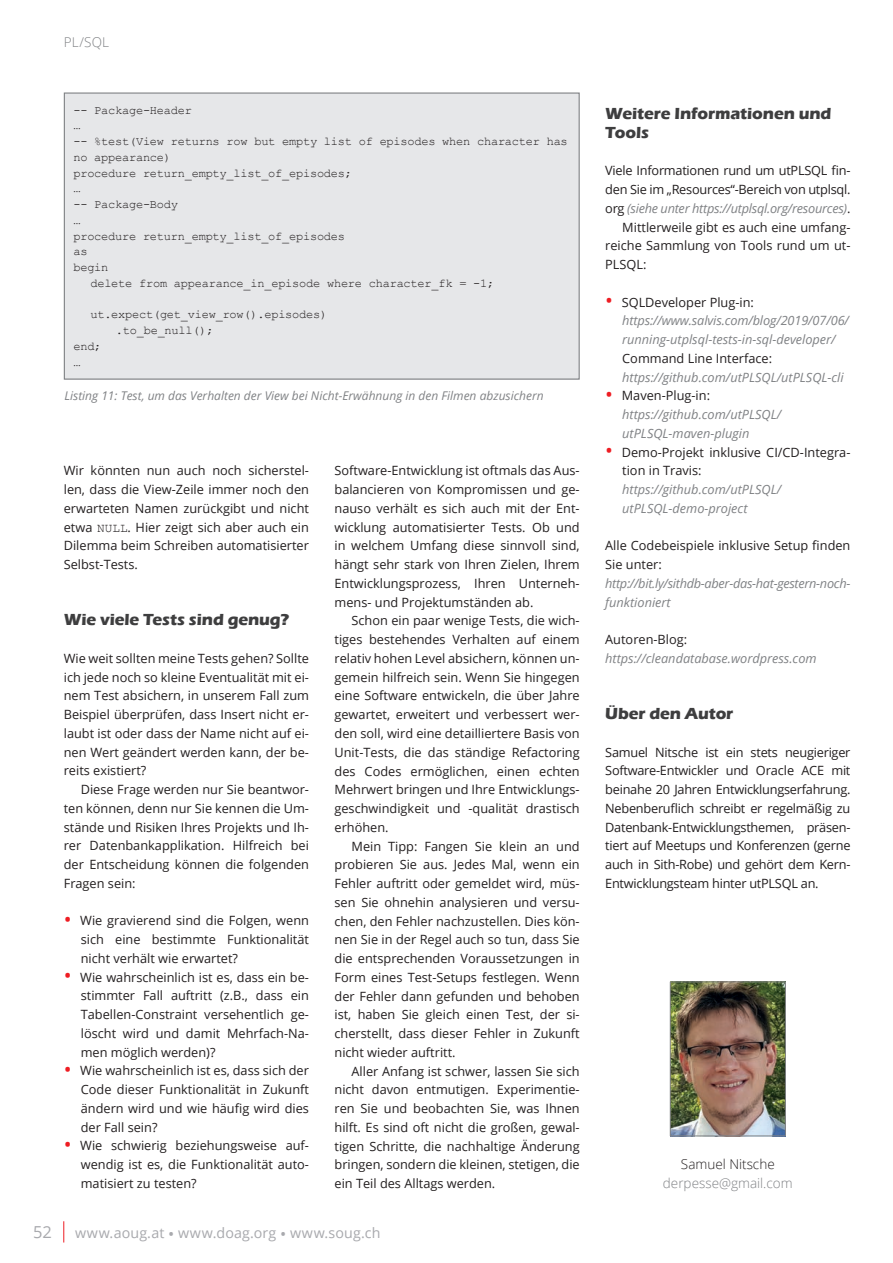
<style>
.page{position:relative;width:893px;height:1263px;background:#fff}
.page>*{position:absolute;margin:0;border:0;box-sizing:border-box;transform-origin:0 0}
.t1{font:700 16.5px/18.8px "Eras ITC";letter-spacing:-.005em;color:#3e3e3f}
.t2{font:16.5px "Open Sans";color:#a8a9ad}
.t3{font:14.25px "Open Sans";letter-spacing:.01em;color:#a8a9ad}
.t4{font:300 13.5px "Open Sans";color:#808285}
.t5{font:300 13.5px "Open Sans";color:#231f20}
.t6{font:12.75px/18.8px "Open Sans";color:#231f20;text-align:justify}
.t7{font:italic 12.75px/18.8px "Open Sans";color:#808285}
.t8{font:12.75px "Open Sans";letter-spacing:-.02em;color:#231f20}
.t9{font:italic 12.75px/18.8px "Open Sans";letter-spacing:-.025em;color:#808285}
.t10{font:italic 12.75px "Open Sans";letter-spacing:-.02em;color:#808285}
.t11{font:12px "Courier New";letter-spacing:-.02em;color:#231f20}
.t12{font:italic 12px "Open Sans";color:#808285}
.s1{font-family:"Courier New"}
.s2{font-size:21px;color:#ee1d23}
.s3{font-size:16.5px}
.s4{font-style:normal;color:#231f20}
.s5{font-style:normal;font-size:21px;color:#ee1d23}
</style>
<div class="page">
<svg style="left:63px;top:1221px;width:1px;height:21px"></svg>
<div style="left:64px;top:93px;width:515px;height:286px;background:#e6e7e9"></div>
<div style="left:64px;top:92px;width:516px;height:288px;border:1px solid #808285"></div>
<img style="left:672px;top:984px;width:112px;height:150px">
<div style="left:670px;top:982px;width:116px;height:154px;border:1px solid #808285"></div>
<p class="t4" style="left:64px;top:33px;width:47px">PL/SQL</p>
<p class="t11" style="left:73px;top:103px;width:120px">-- Package-Header</p>
<p class="t11" style="left:73px;top:118px;width:9px">…</p>
<p class="t11" style="left:73px;top:134px;width:496px">-- %test(View returns row but empty list of episodes when character has</p>
<p class="t11" style="left:73px;top:150px;width:99px">no appearance)</p>
<p class="t11" style="left:73px;top:166px;width:280px">procedure return_empty_list_of_episodes;</p>
<p class="t11" style="left:73px;top:181px;width:9px">…</p>
<p class="t11" style="left:73px;top:197px;width:106px">-- Package-Body</p>
<p class="t11" style="left:73px;top:213px;width:9px">…</p>
<p class="t11" style="left:73px;top:229px;width:273px">procedure return_empty_list_of_episodes</p>
<p class="t11" style="left:73px;top:244px;width:16px">as</p>
<p class="t11" style="left:73px;top:260px;width:37px">begin</p>
<p class="t11" style="left:90px;top:276px;width:405px">delete from appearance_in_episode where character_fk = -1;</p>
<p class="t11" style="left:90px;top:307px;width:238px">ut.expect(get_view_row().episodes)</p>
<p class="t11" style="left:116px;top:323px;width:99px">.to_be_null();</p>
<p class="t11" style="left:73px;top:339px;width:30px">end;</p>
<p class="t11" style="left:73px;top:354px;width:9px">…</p>
<p class="t12" style="left:64px;top:388px;width:481px">Listing 11: Test, um das Verhalten der View bei Nicht-Erwähnung in den Filmen abzusichern</p>
<p class="t6" style="left:64px;top:461px;width:247px">Wir könnten nun auch noch sicherstel&shy;len, dass die View-Zeile immer noch den erwarteten Namen zurückgibt und nicht etwa <span class="s1">NULL</span>. Hier zeigt sich aber auch ein Dilemma beim Schreiben automatisierter Selbst-Tests.</p>
<p class="t1" style="left:64px;top:611px;width:227px">Wie viele Tests sind genug?</p>
<p class="t6" style="left:64px;top:648px;width:247px">Wie weit sollten meine Tests gehen? Sollte ich jede noch so kleine Eventualität mit ei&shy;nem Test absichern, in unserem Fall zum Beispiel überprüfen, dass Insert nicht er&shy;laubt ist oder dass der Name nicht auf ei&shy;nen Wert geändert werden kann, der be&shy;reits existiert?</p>
<p class="t6" style="left:64px;top:780px;width:247px;text-indent:17px">Diese Frage werden nur Sie beantwor&shy;ten können, denn nur Sie kennen die Um&shy;stände und Risiken Ihres Projekts und Ih&shy;rer Datenbankapplikation. Hilfreich bei der Entscheidung können die folgenden Fragen sein:</p>
<p class="t6" style="left:81px;top:911px;width:230px;text-indent:-17px"><span class="s2">•</span> Wie gravierend sind die Folgen, wenn sich eine bestimmte Funktionalität nicht verhält wie erwartet?</p>
<p class="t6" style="left:81px;top:967px;width:230px;text-indent:-17px"><span class="s2">•</span> Wie wahrscheinlich ist es, dass ein be&shy;stimmter Fall auftritt (z.B., dass ein Tabellen-Constraint versehentlich ge&shy;löscht wird und damit Mehrfach-Na&shy;men möglich werden)?</p>
<p class="t6" style="left:81px;top:1061px;width:230px;text-indent:-17px"><span class="s2">•</span> Wie wahrscheinlich ist es, dass sich der Code dieser Funktionalität in Zukunft ändern wird und wie häufig wird dies der Fall sein?</p>
<p class="t6" style="left:81px;top:1136px;width:230px;text-indent:-17px"><span class="s2">•</span> Wie schwierig beziehungsweise auf&shy;wendig ist es, die Funktionalität auto&shy;matisiert zu testen?</p>
<p class="t6" style="left:334px;top:461px;width:247px">Software-Entwicklung ist oftmals das Aus&shy;balancieren von Kompromissen und ge&shy;nauso verhält es sich auch mit der Ent&shy;wicklung automatisierter Tests. Ob und in welchem Umfang diese sinnvoll sind, hängt sehr stark von Ihren Zielen, Ihrem Entwicklungsprozess, Ihren Unterneh&shy;mens- und Projektumständen ab.</p>
<p class="t6" style="left:334px;top:611px;width:247px;text-indent:17px">Schon ein paar wenige Tests, die wich&shy;tiges bestehendes Verhalten auf einem relativ hohen Level absichern, können un&shy;gemein hilfreich sein. Wenn Sie hingegen eine Software entwickeln, die über Jahre gewartet, erweitert und verbessert wer&shy;den soll, wird eine detailliertere Basis von Unit-Tests, die das ständige Refactoring des Codes ermöglichen, einen echten Mehrwert bringen und Ihre Entwicklungs&shy;geschwindigkeit und -qualität drastisch erhöhen.</p>
<p class="t6" style="left:334px;top:836px;width:247px;text-indent:17px">Mein Tipp: Fangen Sie klein an und probieren Sie aus. Jedes Mal, wenn ein Fehler auftritt oder gemeldet wird, müs&shy;sen Sie ohnehin analysieren und versu&shy;chen, den Fehler nachzustellen. Dies kön&shy;nen Sie in der Regel auch so tun, dass Sie die entsprechenden Voraussetzungen in Form eines Test-Setups festlegen. Wenn der Fehler dann gefunden und behoben ist, haben Sie gleich einen Test, der si&shy;cherstellt, dass dieser Fehler in Zukunft nicht wieder auftritt.</p>
<p class="t6" style="left:334px;top:1061px;width:247px;text-indent:17px">Aller Anfang ist schwer, lassen Sie sich nicht davon entmutigen. Experimentie&shy;ren Sie und beobachten Sie, was Ihnen hilft. Es sind oft nicht die großen, gewal&shy;tigen Schritte, die nachhaltige Änderung bringen, sondern die kleinen, stetigen, die ein Teil des Alltags werden.</p>
<p class="t2" style="left:33px;top:1221px;width:20px">52</p>
<p class="t3" style="left:75px;top:1223px;width:307px">www.aoug.at <span class="s3">•</span> www.doag.org <span class="s3">•</span> www.soug.ch</p>
<p class="t1" style="left:605px;top:104px;width:228px">Weitere Informationen und<br>Tools</p>
<p class="t8" style="left:605px;top:162px;width:247px">Viele Informationen rund um utPLSQL fin-</p>
<p class="t8" style="left:605px;top:181px;width:247px">den Sie im „Resources“-Bereich von utplsql.</p>
<p class="t10" style="left:605px;top:199px;width:247px"><span class="s4">org</span> (siehe unter https://utplsql.org/resources)<span class="s4">.</span></p>
<p class="t6" style="left:622px;top:217px;width:230px">Mittlerweile gibt es auch eine umfang-</p>
<p class="t6" style="left:605px;top:236px;width:247px">reiche Sammlung von Tools rund um ut-</p>
<p class="t6" style="left:605px;top:255px;width:43px">PLSQL:</p>
<p class="t7" style="left:622px;top:292px;width:228px;text-indent:-17px"><span class="s5">•</span> <span class="s4">SQLDeveloper Plug-in: </span>https://www.salvis.com/blog/2019/07/06/ running-utplsql-tests-in-sql-developer/</p>
<p class="t6" style="left:622px;top:348px;width:151px">Command Line Interface:</p>
<p class="t7" style="left:622px;top:367px;width:223px">https://github.com/utPLSQL/utPLSQL-cli</p>
<p class="t7" style="left:622px;top:386px;width:160px;text-indent:-17px"><span class="s5">•</span> <span class="s4">Maven-Plug-in: </span>https://github.com/utPLSQL/ utPLSQL-maven-plugin</p>
<p class="t6" style="left:622px;top:442px;width:230px;text-indent:-17px"><span class="s2">•</span> Demo-Projekt inklusive CI/CD-Integra&shy;tion in Travis:</p>
<p class="t7" style="left:622px;top:480px;width:160px">https://github.com/utPLSQL/ utPLSQL-demo-project</p>
<p class="t6" style="left:605px;top:536px;width:247px">Alle Codebeispiele inklusive Setup finden<br>Sie unter:</p>
<p class="t9" style="left:605px;top:573px;width:247px">http://bit.ly/sithdb-aber-das-hat-gestern-noch&shy;funktioniert</p>
<p class="t6" style="left:605px;top:630px;width:83px">Autoren-Blog:</p>
<p class="t7" style="left:605px;top:648px;width:213px">https://cleandatabase.wordpress.com</p>
<p class="t1" style="left:605px;top:704px;width:130px">Über den Autor</p>
<p class="t6" style="left:605px;top:742px;width:247px">Samuel Nitsche ist ein stets neugieriger Software-Entwickler und Oracle ACE mit beinahe 20 Jahren Entwicklungserfahrung.<br>Nebenberuflich schreibt er regelmäßig zu Datenbank-Entwicklungsthemen, präsen&shy;tiert auf Meetups und Konferenzen (gerne auch in Sith-Robe) und gehört dem Kern-Entwicklungsteam hinter utPLSQL an.</p>
<p class="t5" style="left:681px;top:1155px;width:95px">Samuel Nitsche</p>
<p class="t4" style="left:663px;top:1174px;width:131px">derpesse@gmail.com</p>
</div>
